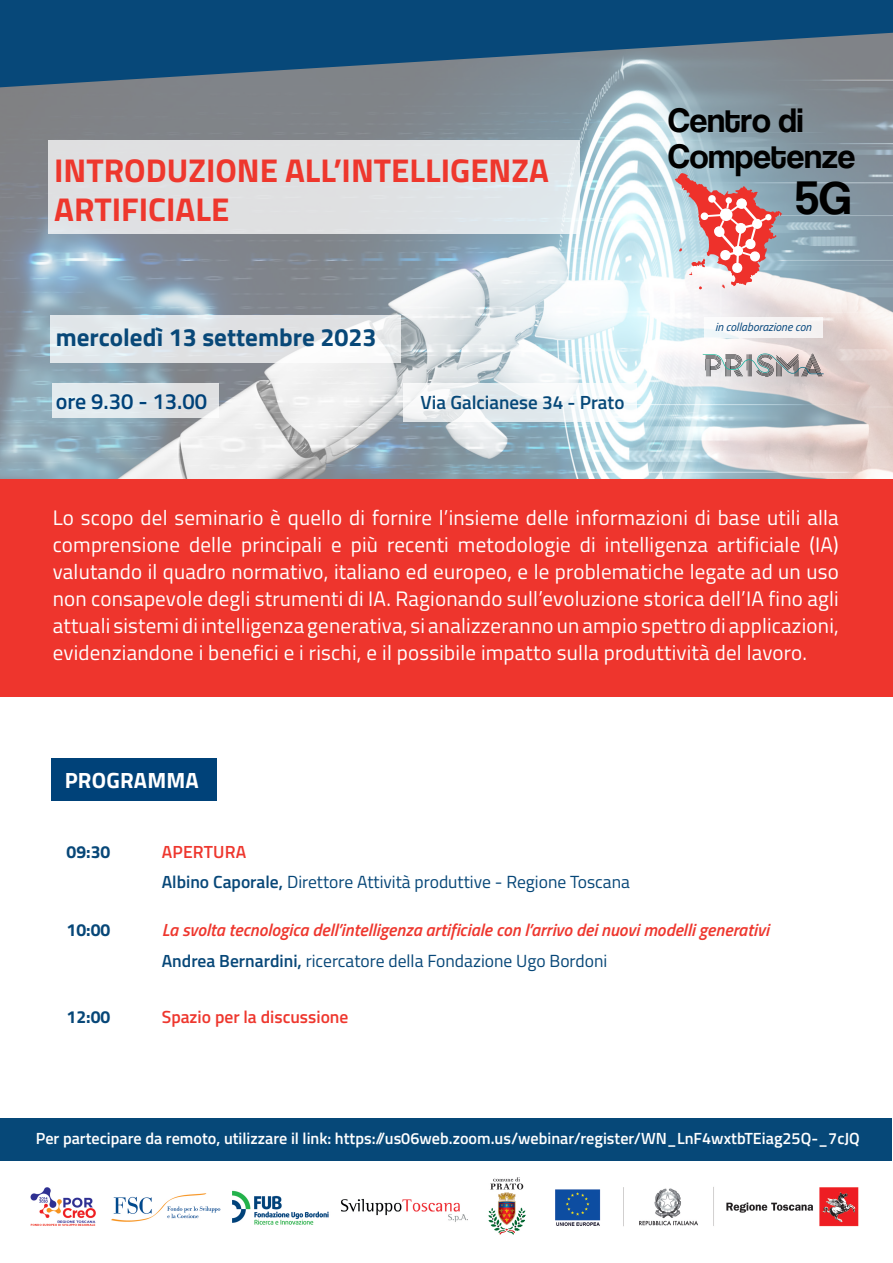
<style>
.page{position:relative;width:893px;height:1263px;background:#fff}
.page>*{position:absolute;margin:0;border:0;box-sizing:border-box;transform-origin:0 0}
.t1{font:48.6px "Coolvetica Rg";color:#000}
.t2{font:35.1px/35.1px "Coolvetica Rg";color:#000}
.t3{font:700 33px/39.6px "Titillium Web";color:#ee372d}
.t4{font:700 25.05px "Titillium Web";color:#084878}
.t5{font:600 22.05px "Titillium Web";color:#004279}
.t6{font:700 22.05px "Titillium Web";letter-spacing:.01em;color:#fff}
.t7{font:21px/27px "Titillium Web";letter-spacing:.01em;color:#fff;text-align:justify}
.t8{font:600 19.05px "Titillium Web";color:#064878}
.t9{font:17.55px "Titillium Web";color:#074778}
.t10{font:italic 600 17.55px "Titillium Web";color:#ee372e}
.t11{font:600 17.55px "Titillium Web";color:#ee372e}
.t12{font:700 17.55px "Titillium Web";color:#074778}
.t13{font:600 16.2px "Titillium Web";color:#fff}
.t14{font:italic 11.7px "Titillium Web";color:#004279}
.s1{font-weight:600}
</style>
<div class="page">
<img style="left:0;top:87px;width:893px;height:392px">
<svg style="left:675px;top:173px;width:107px;height:116px"></svg>
<svg style="left:0;top:0;width:893px;height:87px;background:#2c5c80"></svg>
<div style="left:1px;top:1118px;width:891px;height:43px;background:#064878"></div>
<div style="left:48px;top:141px;width:532px;height:93px;background:#dfe0e2"></div>
<div style="left:0;top:479px;width:893px;height:218px;background:#ee352d"></div>
<svg style="left:51px;top:315px;width:350px;height:48px;fill:#e0e5e8"></svg>
<svg style="left:703px;top:353px;width:121px;height:24px;background:#b2b0b1"></svg>
<div style="left:52px;top:383px;width:167px;height:35px;background:#e1e8eb"></div>
<div style="left:51px;top:759px;width:166px;height:42px;background:#004279"></div>
<svg style="left:403px;top:383px;width:234px;height:39px"></svg>
<div style="left:704px;top:317px;width:118px;height:20px;background:#f6f5f5"></div>
<img style="left:30px;top:1177px;width:829px;height:58px">
<p class="t3" style="left:54px;top:149px;width:496px">INTRODUZIONE ALL’INTELLIGENZA<br>ARTIFICIALE</p>
<p class="t4" style="left:56px;top:318px;width:322px">mercoledì 13 settembre 2023</p>
<p class="t5" style="left:56px;top:385px;width:153px">ore 9.30 - 13.00</p>
<p class="t8" style="left:421px;top:388px;width:205px">Via Galcianese 34 - Prato</p>
<h2 class="t2" style="left:668px;top:103px;width:189px">Centro di<br>Competenze</h2>
<h1 class="t1" style="left:795px;top:169px;width:57px">5G</h1>
<p class="t14" style="left:715px;top:319px;width:98px">in collaborazione con</p>
<p class="t7" style="left:53px;top:503px;width:788px">Lo scopo del seminario è quello di fornire l’insieme delle informazioni di base utili alla comprensione delle principali e più recenti metodologie di intelligenza artificiale (IA) valutando il quadro normativo, italiano ed europeo, e le problematiche legate ad un uso non consapevole degli strumenti di IA. Ragionando sull’evoluzione storica dell’IA fino agli attuali sistemi di intelligenza generativa, si analizzeranno un ampio spettro di applicazioni, evidenziandone i benefici e i rischi, e il possibile impatto sulla produttività del lavoro.</p>
<p class="t6" style="left:65px;top:763px;width:136px">PROGRAMMA</p>
<p class="t12" style="left:67px;top:838px;width:45px">09:30</p>
<p class="t11" style="left:162px;top:838px;width:86px">APERTURA</p>
<p class="t9" style="left:162px;top:869px;width:470px"><span class="s1">Albino Caporale,</span> Direttore Attività produttive - Regione Toscana</p>
<p class="t12" style="left:67px;top:917px;width:45px">10:00</p>
<p class="t10" style="left:162px;top:917px;width:609px">La svolta tecnologica dell’intelligenza artificiale con l’arrivo dei nuovi modelli generativi</p>
<p class="t9" style="left:162px;top:947px;width:447px"><span class="s1">Andrea Bernardini,</span> ricercatore della Fondazione Ugo Bordoni</p>
<p class="t12" style="left:67px;top:1004px;width:45px">12:00</p>
<p class="t11" style="left:162px;top:1004px;width:188px">Spazio per la discussione</p>
<p class="t13" style="left:36px;top:1126px;width:826px">Per partecipare da remoto, utilizzare il link: https://us06web.zoom.us/webinar/register/WN_LnF4wxtbTEiag25Q-_7cJQ</p>
</div>
